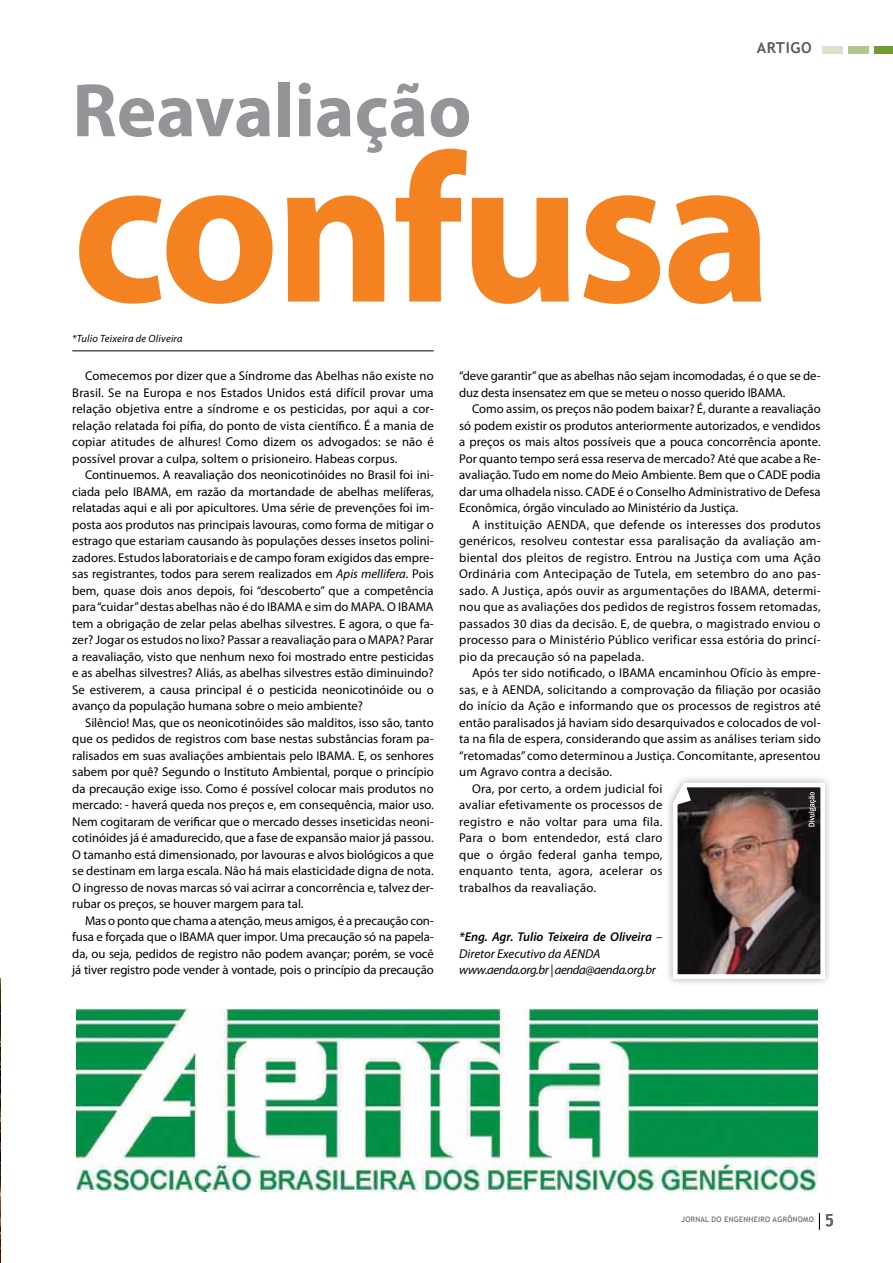
<style>
.page{position:relative;width:893px;height:1263px;background:#fff}
.page>*{position:absolute;margin:0;border:0;box-sizing:border-box;transform-origin:0 0}
.t1{font:700 211.95px "Myriad Pro";letter-spacing:-.02em;color:#f58220}
.t2{font:700 76.5px "Myriad Pro";color:#939598}
.t3{font:700 15px "Trebuchet MS";color:#58595b}
.t4{font:12.75px/16.5px "Myriad Pro";letter-spacing:.01em;color:#000;text-align:justify}
.t5{font:12.75px/16.5px "Myriad Pro";letter-spacing:-.01em;color:#000}
.t6{font:italic 12.75px/16.5px "Myriad Pro";letter-spacing:-.015em;color:#000}
.t7{font:italic 10.5px "Myriad Pro";letter-spacing:.02em;color:#000}
.t8{font:7.5px "Trebuchet MS";letter-spacing:.04em;color:#58595b}
.s1{font-style:italic}
.s2{font-weight:600}
.s3{font-size:16.5px;color:#696a6d}
</style>
<div class="page">
<div style="left:822px;top:46px;width:21px;height:8px;background:#d9e4ca"></div>
<div style="left:874px;top:46px;width:19px;height:8px;background:#6d9d31"></div>
<div style="left:848px;top:46px;width:21px;height:8px;background:#aec78b"></div>
<hr style="left:72px;top:351px;width:362px;height:1px;background:#000">
<img style="left:77px;top:1009px;width:740px;height:182px">
<div style="left:665px;top:774px;width:168px;height:213px;background:#f7f7f7"></div>
<img style="left:669px;top:780px;width:158px;height:201px">
<svg style="left:819px;top:1213px;width:1px;height:16px"></svg>
<img style="left:0;top:978px;width:1px;height:285px">
<p class="t3" style="left:757px;top:39px;width:11px">ARTIGO</p>
<h2 class="t2" style="left:72px;top:61px;width:401px">Reavaliação</h2>
<h1 class="t1" style="left:72px;top:92px;width:701px">confusa</h1>
<p class="t7" style="left:72px;top:332px;width:112px">*Tulio Teixeira de Oliveira</p>
<p class="t4" style="left:72px;top:368px;width:363px;text-indent:13px">Comecemos por dizer que a Síndrome das Abelhas não existe no Brasil. Se na Europa e nos Estados Unidos está difícil provar uma relação objetiva entre a síndrome e os pesticidas, por aqui a cor&shy;relação relatada foi pífia, do ponto de vista científico. É a mania de copiar atitudes de alhures! Como dizem os advogados: se não é possível provar a culpa, soltem o prisioneiro. Habeas corpus.</p>
<p class="t4" style="left:72px;top:467px;width:363px;text-indent:13px">Continuemos. A reavaliação dos neonicotinóides no Brasil foi ini&shy;ciada pelo IBAMA, em razão da mortandade de abelhas melíferas, relatadas aqui e ali por apicultores. Uma série de prevenções foi im&shy;posta aos produtos nas principais lavouras, como forma de mitigar o estrago que estariam causando às populações desses insetos polini&shy;zadores. Estudos laboratoriais e de campo foram exigidos das empre&shy;sas registrantes, todos para serem realizados em <span class="s1">Apis mellifera</span>. Pois bem, quase dois anos depois, foi “descoberto” que a competência para “cuidar” destas abelhas não é do IBAMA e sim do MAPA. O IBAMA tem a obrigação de zelar pelas abelhas silvestres. E agora, o que fa&shy;zer? Jogar os estudos no lixo? Passar a reavaliação para o MAPA? Parar a reavaliação, visto que nenhum nexo foi mostrado entre pesticidas e as abelhas silvestres? Aliás, as abelhas silvestres estão diminuindo?<br>Se estiverem, a causa principal é o pesticida neonicotinóide ou o avanço da população humana sobre o meio ambiente?</p>
<p class="t4" style="left:72px;top:714px;width:363px;text-indent:13px">Silêncio! Mas, que os neonicotinóides são malditos, isso são, tanto que os pedidos de registros com base nestas substâncias foram pa&shy;ralisados em suas avaliações ambientais pelo IBAMA. E, os senhores sabem por quê? Segundo o Instituto Ambiental, porque o princípio da precaução exige isso. Como é possível colocar mais produtos no mercado: - haverá queda nos preços e, em consequência, maior uso.<br>Nem cogitaram de verificar que o mercado desses inseticidas neoni&shy;cotinóides já é amadurecido, que a fase de expansão maior já passou.<br>O tamanho está dimensionado, por lavouras e alvos biológicos a que se destinam em larga escala. Não há mais elasticidade digna de nota.<br>O ingresso de novas marcas só vai acirrar a concorrência e, talvez der&shy;rubar os preços, se houver margem para tal.</p>
<p class="t4" style="left:72px;top:912px;width:363px;text-indent:13px">Mas o ponto que chama a atenção, meus amigos, é a precaução con&shy;fusa e forçada que o IBAMA quer impor. Uma precaução só na papela&shy;da, ou seja, pedidos de registro não podem avançar; porém, se você já tiver registro pode vender à vontade, pois o princípio da precaução</p>
<p class="t5" style="left:459px;top:368px;width:363px">“deve garantir” que as abelhas não sejam incomodadas, é o que se de&shy;duz desta insensatez em que se meteu o nosso querido IBAMA.</p>
<p class="t4" style="left:459px;top:401px;width:363px;text-indent:13px">Como assim, os preços não podem baixar? É, durante a reavaliação só podem existir os produtos anteriormente autorizados, e vendidos a preços os mais altos possíveis que a pouca concorrência aponte.<br>Por quanto tempo será essa reserva de mercado? Até que acabe a Re&shy;avaliação. Tudo em nome do Meio Ambiente. Bem que o CADE podia dar uma olhadela nisso. CADE é o Conselho Administrativo de Defesa Econômica, órgão vinculado ao Ministério da Justiça.</p>
<p class="t4" style="left:459px;top:516px;width:363px;text-indent:13px">A instituição AENDA, que defende os interesses dos produtos genéricos, resolveu contestar essa paralisação da avaliação am&shy;biental dos pleitos de registro. Entrou na Justiça com uma Ação Ordinária com Antecipação de Tutela, em setembro do ano pas&shy;sado. A Justiça, após ouvir as argumentações do IBAMA, determi&shy;nou que as avaliações dos pedidos de registros fossem retomadas, passados 30 dias da decisão. E, de quebra, o magistrado enviou o processo para o Ministério Público verificar essa estória do princí&shy;pio da precaução só na papelada.</p>
<p class="t4" style="left:472px;top:665px;width:350px">Após ter sido notificado, o IBAMA encaminhou Ofício às empre-</p>
<p class="t4" style="left:459px;top:681px;width:363px">sas, e à AENDA, solicitando a comprovação da filiação por ocasião</p>
<p class="t4" style="left:459px;top:698px;width:363px">do início da Ação e informando que os processos de registros até</p>
<p class="t4" style="left:459px;top:714px;width:363px">então paralisados já haviam sido desarquivados e colocados de vol-</p>
<p class="t4" style="left:459px;top:731px;width:363px">ta na fila de espera, considerando que assim as análises teriam sido</p>
<p class="t4" style="left:459px;top:747px;width:363px">“retomadas” como determinou a Justiça. Concomitante, apresentou</p>
<p class="t4" style="left:459px;top:764px;width:154px">um Agravo contra a decisão.</p>
<p class="t4" style="left:472px;top:780px;width:192px">Ora, por certo, a ordem judicial foi</p>
<p class="t4" style="left:459px;top:797px;width:205px">avaliar efetivamente os processos de</p>
<p class="t4" style="left:459px;top:813px;width:205px">registro e não voltar para uma fila.</p>
<p class="t4" style="left:459px;top:830px;width:205px">Para o bom entendedor, está claro</p>
<p class="t4" style="left:459px;top:846px;width:205px">que o órgão federal ganha tempo,</p>
<p class="t4" style="left:459px;top:863px;width:205px">enquanto tenta, agora, acelerar os</p>
<p class="t4" style="left:459px;top:879px;width:138px">trabalhos da reavaliação.</p>
<p class="t6" style="left:459px;top:929px;width:205px"><span class="s2">*Eng. Agr. Tulio Teixeira de Oliveira</span> –<br>Diretor Executivo da AENDA www.aenda.org.br | aenda@aenda.org.br</p>
<p class="t8" style="left:681px;top:1215px;width:154px">JORNAL DO ENGENHEIRO AGRÔNOMO <span class="s3">5</span></p>
</div>
